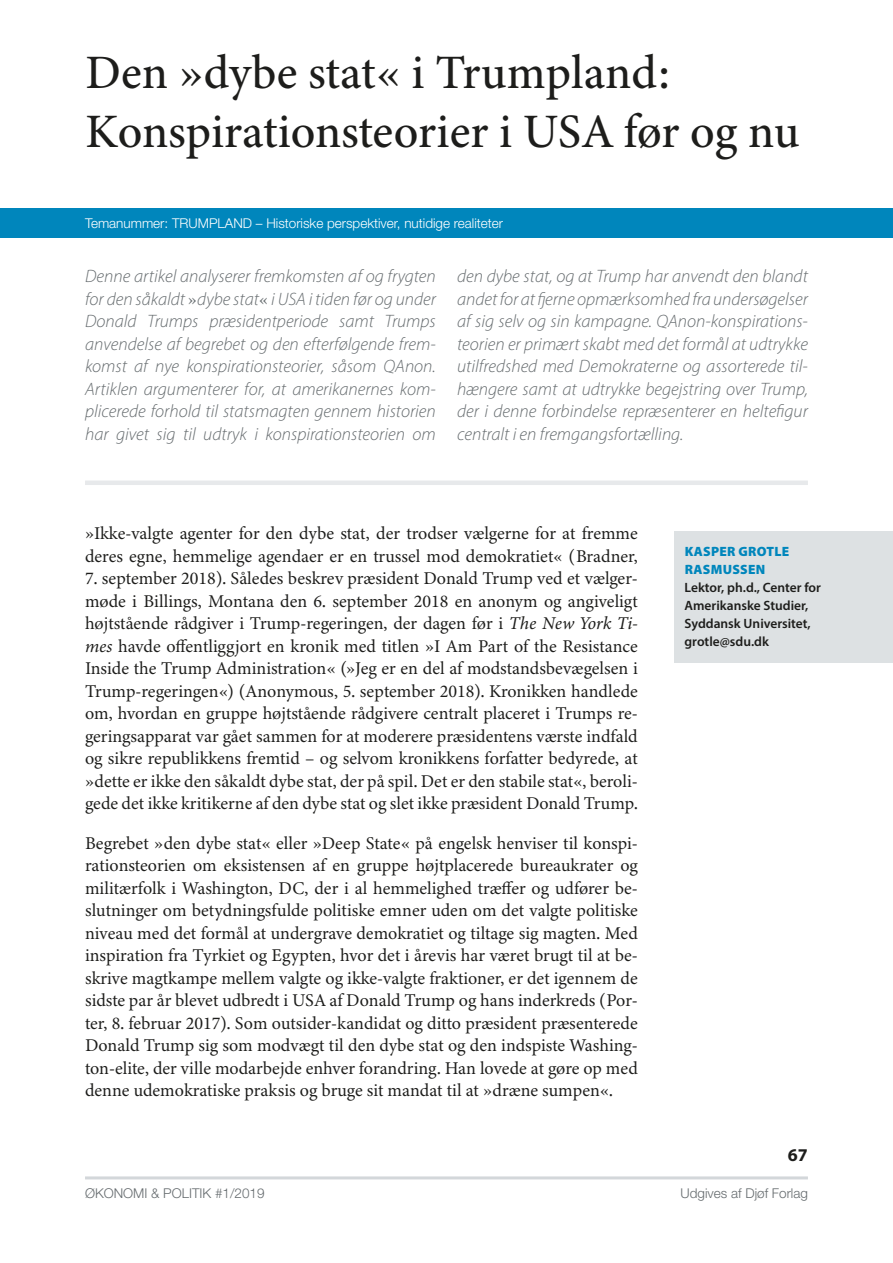
<style>
.page{position:relative;width:893px;height:1263px;background:#fff}
.page>*{position:absolute;margin:0;border:0;box-sizing:border-box;transform-origin:0 0}
.t1{font:500 48px/58.5px "Minion 3";color:#1d1d1b}
.t2{font:18px/22.5px "Minion 3";color:#1d1d1b;text-align:justify}
.t3{font:italic 300 18px/22.5px "Myriad Pro";color:#666c6f;text-align:justify}
.t4{font:700 18px "Myriad Pro";color:#1d1d1b}
.t5{font:600 13.5px/18px "Myriad Pro";color:#1d1d1b}
.t6{font:300 13.5px "Helvetica Neue LT Std";color:#fff}
.t7{font:300 13.5px "Helvetica Neue LT Std";color:#666c6f}
.t8{font:900 13.5px/18px "Myriad Pro";letter-spacing:.02em;color:#0086bc}
.s1{font-weight:400}
.s2{font-family:"Minion 3";font-weight:400;font-style:normal}
.s3{font-style:italic}
</style>
<div class="page">
<div style="left:675px;top:531px;width:218px;height:132px;background:#dde1e3"></div>
<div style="left:0;top:208px;width:893px;height:30px;background:#0086bc"></div>
<hr style="left:85px;top:1176px;width:723px;height:3px;background:#d3d7da">
<div style="left:85px;top:480px;width:723px;height:5px;background:#e7e9eb"></div>
<h1 class="t1" style="left:85px;top:43px;width:716px">Den <span class="s1">»</span>dybe stat<span class="s1">«</span> i Trumpland:<br>Konspirationsteorier i USA før og nu</h1>
<p class="t6" style="left:85px;top:215px;width:420px">Temanummer: TRUMPLAND – Historiske perspektiver, nutidige realiteter</p>
<p class="t3" style="left:85px;top:265px;width:352px">Denne artikel analyserer fremkomsten af og frygten for den såkaldt <span class="s2">»</span>dybe stat<span class="s2">«</span> i USA i tiden før og under Donald Trumps præsidentperiode samt Trumps anvendelse af begrebet og den efterfølgende frem&shy;komst af nye konspirationsteorier, såsom QAnon.<br>Artiklen argumenterer for, at amerikanernes kom&shy;plicerede forhold til statsmagten gennem historien har givet sig til udtryk i konspirationsteorien om</p>
<p class="t3" style="left:457px;top:265px;width:352px">den dybe stat, og at Trump har anvendt den blandt andet for at fjerne opmærksomhed fra undersøgelser af sig selv og sin kampagne. QAnon-konspirations&shy;teorien er primært skabt med det formål at udtrykke utilfredshed med Demokraterne og assorterede til&shy;hængere samt at udtrykke begejstring over Trump, der i denne forbindelse repræsenterer en heltefigur centralt i en fremgangsfortælling.</p>
<p class="t2" style="left:85px;top:522px;width:554px">»Ikke-valgte agenter for den dybe stat, der trodser vælgerne for at fremme deres egne, hemmelige agendaer er en trussel mod demokratiet« (Bradner,</p>
<p class="t2" style="left:85px;top:567px;width:554px">7. september 2018). Således beskrev præsident Donald Trump ved et vælger&shy;møde i Billings, Montana den 6. september 2018 en anonym og angiveligt højtstående rådgiver i Trump-regeringen, der dagen før i <span class="s3">The New York Ti&shy;mes</span> havde offentliggjort en kronik med titlen »I Am Part of the Resistance Inside the Trump Administration« (»Jeg er en del af modstandsbevægelsen i Trump-regeringen«) (Anonymous, 5. september 2018). Kronikken handlede om, hvordan en gruppe højtstående rådgivere centralt placeret i Trumps re&shy;geringsapparat var gået sammen for at moderere præsidentens værste indfald og sikre republikkens fremtid – og selvom kronikkens forfatter bedyrede, at »dette er ikke den såkaldt dybe stat, der på spil. Det er den stabile stat«, beroli&shy;gede det ikke kritikerne af den dybe stat og slet ikke præsident Donald Trump.</p>
<p class="t2" style="left:85px;top:832px;width:554px">Begrebet »den dybe stat« eller »Deep State« på engelsk henviser til konspi&shy;rationsteorien om eksistensen af en gruppe højtplacerede bureaukrater og militærfolk i Washington, DC, der i al hemmelighed træffer og udfører be&shy;slutninger om betydningsfulde politiske emner uden om det valgte politiske niveau med det formål at undergrave demokratiet og tiltage sig magten. Med inspiration fra Tyrkiet og Egypten, hvor det i årevis har været brugt til at be&shy;skrive magtkampe mellem valgte og ikke-valgte fraktioner, er det igennem de sidste par år blevet udbredt i USA af Donald Trump og hans inderkreds (Por&shy;ter, 8. februar 2017). Som outsider-kandidat og ditto præsident præsenterede Donald Trump sig som modvægt til den dybe stat og den indspiste Washing&shy;ton-elite, der ville modarbejde enhver forandring. Han lovede at gøre op med denne udemokratiske praksis og bruge sit mandat til at »dræne sumpen«.</p>
<p class="t8" style="left:685px;top:542px;width:106px">KASPER GROTLE<br>RASMUSSEN</p>
<p class="t5" style="left:685px;top:578px;width:138px">Lektor, ph.d., Center for<br>Amerikanske Studier,<br>Syddansk Universitet, grotle@sdu.dk</p>
<p class="t4" style="left:788px;top:1143px;width:21px">67</p>
<p class="t7" style="left:85px;top:1185px;width:181px">ØKONOMI &amp; POLITIK #1/2019</p>
<p class="t7" style="left:681px;top:1185px;width:129px">Udgives af Djøf Forlag</p>
</div>
